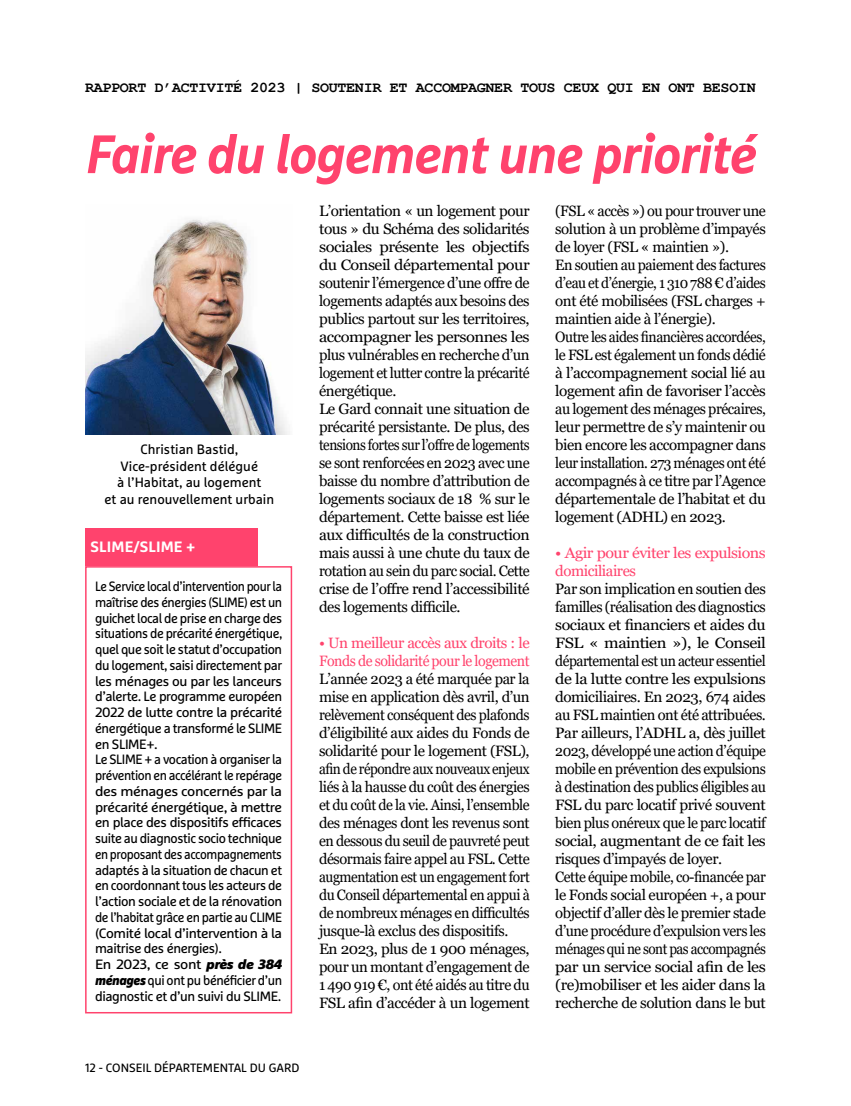
<style>
.page{position:relative;width:851px;height:1106px;background:#fff}
.page>*{position:absolute;margin:0;border:0;box-sizing:border-box;transform-origin:0 0}
.t1{font:italic 700 54px "Marselis Pro";letter-spacing:-.02em;color:#ff436d}
.t2{font:15px/18px "Georgia";letter-spacing:-.03em;color:#000}
.t3{font:15px/18px "Georgia";letter-spacing:-.03em;color:#000;scale:.96 1}
.t4{font:700 15px "Courier New";letter-spacing:-.02em;color:#000}
.t5{font:15px/18px "Georgia";letter-spacing:-.03em;color:#ff436d}
.t6{font:15px/18px "Georgia";letter-spacing:-.03em;color:#ff436d;scale:1.07 1}
.t7{font:700 15px "Marselis Pro";letter-spacing:.01em;color:#fff}
.t8{font:13.5px/15.8px "Marselis Pro";letter-spacing:-.03em;color:#000;scale:.92 1}
.t9{font:13.5px/16.5px "Marselis Pro";color:#000;text-align:center}
.t10{font:12px "Marselis Pro";color:#000}
.s1{font-weight:900;font-style:italic}
</style>
<div class="page">
<div style="left:85px;top:566px;width:207px;height:447px;border:2px solid #ff436d"></div>
<div style="left:85px;top:528px;width:173px;height:38px;background:#ff436d"></div>
<img style="left:86px;top:219px;width:203px;height:216px">
<p class="t4" style="left:85px;top:78px;width:672px">RAPPORT D’ACTIVITÉ 2023 | SOUTENIR ET ACCOMPAGNER TOUS CEUX QUI EN ONT BESOIN</p>
<h1 class="t1" style="left:86px;top:120px;width:672px">Faire du logement une priorité</h1>
<p class="t9" style="left:104px;top:441px;width:171px">Christian Bastid,<br>Vice-président délégué<br>à l’Habitat, au logement<br>et au renouvellement urbain</p>
<p class="t7" style="left:90px;top:537px;width:106px">SLIME/SLIME +</p>
<p class="t8" style="left:95px;top:578px;width:205px">Le Service local d’intervention pour la maîtrise des énergies (SLIME) est un guichet local de prise en charge des situations de précarité énergétique, quel que soit le statut d’occupation du logement, saisi directement par les ménages ou par les lanceurs d’alerte. Le programme européen 2022 de lutte contre la précarité énergétique a transformé le SLIME en SLIME+.<br>Le SLIME + a vocation à organiser la prévention en accélérant le repérage des ménages concernés par la précarité énergétique, à mettre en place des dispositifs efficaces suite au diagnostic socio technique en proposant des accompagnements adaptés à la situation de chacun et en coordonnant tous les acteurs de l’action sociale et de la rénovation de l’habitat grâce en partie au CLIME (Comité local d’intervention à la maitrise des énergies).<br>En 2023, ce sont <span class="s1">près de 384 ménages</span> qui ont pu bénéficier d’un diagnostic et d’un suivi du SLIME.</p>
<p class="t2" style="left:319px;top:202px;width:212px">L’orientation « un logement pour tous » du Schéma des solidarités sociales présente les objectifs du Conseil départemental pour soutenir l’émergence d’une offre de logements adaptés aux besoins des publics partout sur les territoires, accompagner les personnes les plus vulnérables en recherche d’un logement et lutter contre la précarité énergétique.<br>Le Gard connait une situation de précarité persistante. De plus, des tensions fortes sur l’offre de logements se sont renforcées en 2023 avec une baisse du nombre d’attribution de logements sociaux de 18 % sur le département. Cette baisse est liée aux difficultés de la construction mais aussi à une chute du taux de rotation au sein du parc social. Cette crise de l’offre rend l’accessibilité des logements difficile.</p>
<p class="t5" style="left:319px;top:634px;width:212px">• Un meilleur accès aux droits : le<br>Fonds de solidarité pour le logement</p>
<p class="t2" style="left:319px;top:670px;width:212px">L’année 2023 a été marquée par la mise en application dès avril, d’un relèvement conséquent des plafonds d’éligibilité aux aides du Fonds de solidarité pour le logement (FSL), afin de répondre aux nouveaux enjeux liés à la hausse du coût des énergies et du coût de la vie. Ainsi, l’ensemble des ménages dont les revenus sont en dessous du seuil de pauvreté peut désormais faire appel au FSL. Cette augmentation est un engagement fort du Conseil départemental en appui à de nombreux ménages en difficultés jusque-là exclus des dispositifs.<br>En 2023, plus de 1 900 ménages, pour un montant d’engagement de 1 490 919 €, ont été aidés au titre du FSL afin d’accéder à un logement</p>
<p class="t10" style="left:85px;top:1060px;width:216px">12 - CONSEIL DÉPARTEMENTAL DU GARD</p>
<p class="t3" style="left:555px;top:202px;width:221px">(FSL « accès ») ou pour trouver une solution à un problème d’impayés de loyer (FSL « maintien »).<br>En soutien au paiement des factures d’eau et d’énergie, 1 310 788 € d’aides ont été mobilisées (FSL charges + maintien aide à l’énergie).<br>Outre les aides financières accordées, le FSL est également un fonds dédié à l’accompagnement social lié au logement afin de favoriser l’accès au logement des ménages précaires, leur permettre de s’y maintenir ou bien encore les accompagner dans leur installation. 273 ménages ont été accompagnés à ce titre par l’Agence départementale de l’habitat et du logement (ADHL) en 2023.</p>
<p class="t6" style="left:555px;top:544px;width:198px">• Agir pour éviter les expulsions domiciliaires</p>
<p class="t2" style="left:555px;top:580px;width:212px">Par son implication en soutien des familles (réalisation des diagnostics sociaux et financiers et aides du FSL « maintien »), le Conseil départemental est un acteur essentiel de la lutte contre les expulsions domiciliaires. En 2023, 674 aides au FSL maintien ont été attribuées.<br>Par ailleurs, l’ADHL a, dès juillet 2023, développé une action d’équipe mobile en prévention des expulsions à destination des publics éligibles au FSL du parc locatif privé souvent bien plus onéreux que le parc locatif social, augmentant de ce fait les risques d’impayés de loyer.<br>Cette équipe mobile, co-financée par le Fonds social européen +, a pour objectif d’aller dès le premier stade d’une procédure d’expulsion vers les ménages qui ne sont pas accompagnés par un service social afin de les (re)mobiliser et les aider dans la recherche de solution dans le but</p>
</div>
